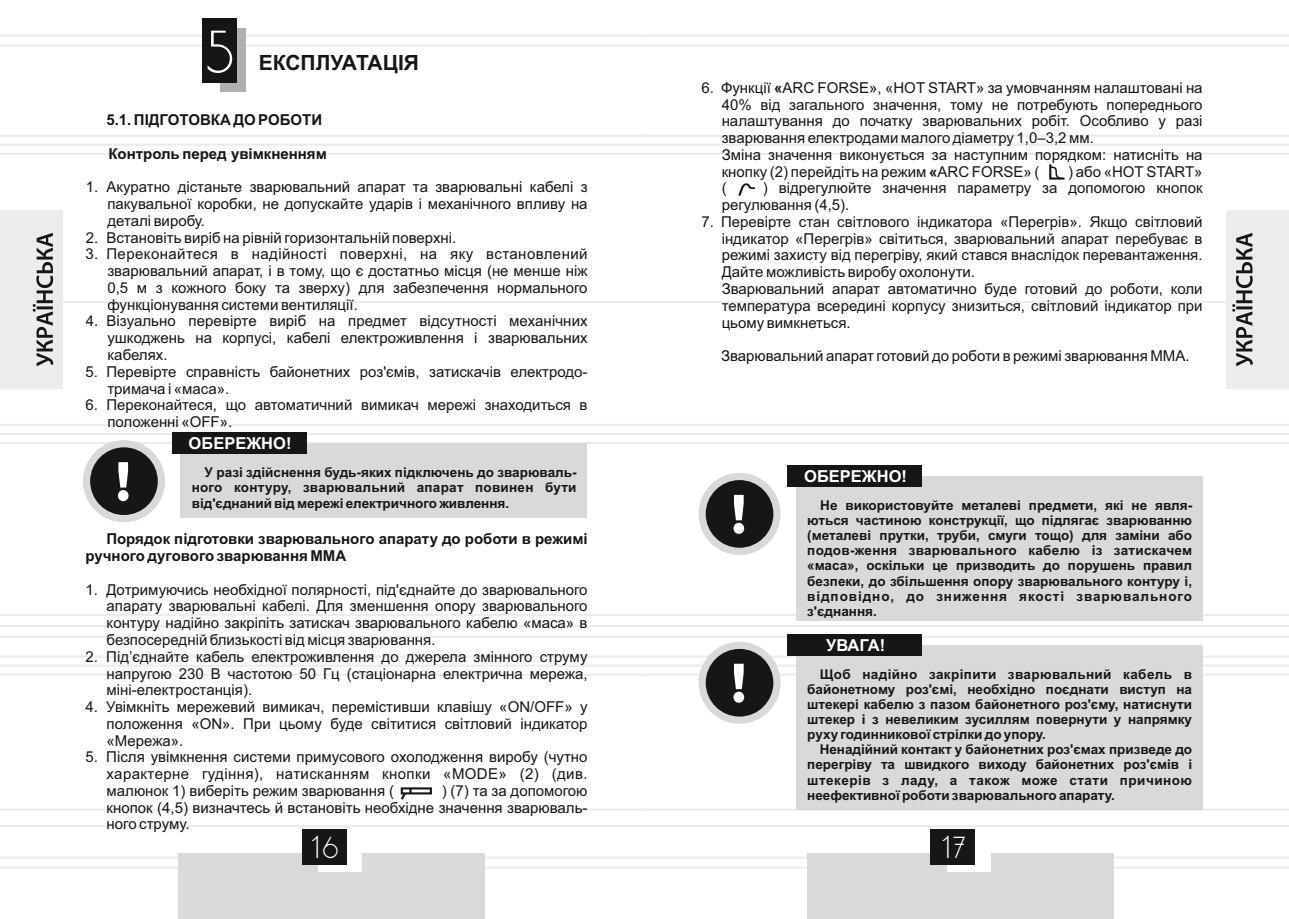
<style>
.page{position:relative;width:1289px;height:919px;background:#fff}
.page>*{position:absolute;margin:0;border:0;box-sizing:border-box;transform-origin:0 0}
.t1{font:52.2px "DS Standart Cyr";color:#fff}
.t2{font:26.25px "DS Standart Cyr";color:#fff}
.t3{font:700 21px "Arial";color:#151616}
.t4{font:700 16.5px "Arial";color:#fff}
.t5{font:15px/16.8px "Arial";color:#151616;text-align:justify}
.t6{font:700 15px/16.8px "Arial";color:#151616}
.t7{font:700 13.5px/15.1px "Arial";color:#151616;text-align:justify}
.s1{font-weight:700}
</style>
<div class="page">
<hr style="left:644px;top:135px;width:644px;height:2px;background:#ececec">
<hr style="left:644px;top:153px;width:644px;height:2px;background:#ececec">
<hr style="left:644px;top:424px;width:644px;height:2px;background:#ececec">
<hr style="left:644px;top:442px;width:644px;height:2px;background:#ececec">
<hr style="left:644px;top:614px;width:644px;height:2px;background:#ececec">
<hr style="left:644px;top:635px;width:644px;height:3px;background:#ececec">
<hr style="left:644px;top:655px;width:644px;height:2px;background:#ececec">
<hr style="left:644px;top:856px;width:644px;height:2px;background:#ececec">
<hr style="left:644px;top:866px;width:644px;height:2px;background:#ececec">
<hr style="left:644px;top:35px;width:644px;height:2px;background:#ececec">
<hr style="left:644px;top:45px;width:644px;height:2px;background:#ececec">
<hr style="left:644px;top:808px;width:644px;height:2px;background:#ececec">
<hr style="left:644px;top:825px;width:644px;height:2px;background:#ececec">
<hr style="left:644px;top:301px;width:644px;height:2px;background:#ececec">
<hr style="left:0;top:135px;width:644px;height:2px;background:#ececec">
<hr style="left:0;top:144px;width:1288px;height:2px;background:#ececec">
<hr style="left:0;top:153px;width:644px;height:2px;background:#ececec">
<hr style="left:0;top:424px;width:644px;height:2px;background:#ececec">
<svg style="left:0;top:432px;width:1288px;height:4px"></svg>
<hr style="left:0;top:442px;width:644px;height:2px;background:#ececec">
<hr style="left:0;top:614px;width:644px;height:2px;background:#ececec">
<hr style="left:0;top:625px;width:1288px;height:2px;background:#ececec">
<hr style="left:0;top:635px;width:644px;height:3px;background:#ececec">
<hr style="left:0;top:655px;width:644px;height:2px;background:#ececec">
<hr style="left:0;top:856px;width:644px;height:2px;background:#ececec">
<hr style="left:0;top:866px;width:644px;height:2px;background:#ececec">
<hr style="left:0;top:35px;width:644px;height:2px;background:#ececec">
<hr style="left:0;top:45px;width:644px;height:2px;background:#ececec">
<hr style="left:0;top:808px;width:644px;height:2px;background:#ececec">
<hr style="left:0;top:825px;width:644px;height:2px;background:#ececec">
<hr style="left:0;top:301px;width:644px;height:2px;background:#ececec">
<div style="left:178px;top:853px;width:307px;height:65px;background:#d9d9da"></div>
<div style="left:318px;top:832px;width:44px;height:39px;background:#fff"></div>
<div style="left:301px;top:829px;width:45px;height:36px;background:#151616"></div>
<div style="left:0;top:210px;width:62px;height:179px;background:#ececec"></div>
<svg style="left:33px;top:233px;width:20px;height:133px"></svg>
<div style="left:807px;top:853px;width:306px;height:65px;background:#d9d9da"></div>
<div style="left:946px;top:832px;width:44px;height:39px;background:#fff"></div>
<div style="left:930px;top:829px;width:45px;height:36px;background:#151616"></div>
<div style="left:1226px;top:210px;width:62px;height:179px;background:#ececec"></div>
<svg style="left:1232px;top:233px;width:20px;height:133px"></svg>
<div style="left:220px;top:29px;width:26px;height:63px;background:#afb0b0"></div>
<div style="left:202px;top:18px;width:35px;height:65px;background:#151616"></div>
<div style="left:83px;top:440px;width:82px;height:82px;border:14px solid #d9d9da;border-radius:50%"></div>
<div style="left:90px;top:447px;width:68px;height:68px;background:#151616;border-radius:50%"></div>
<svg style="left:118px;top:462px;width:11px;height:39px"></svg>
<div style="left:180px;top:444px;width:407px;height:74px;background:#d9d9da"></div>
<div style="left:172px;top:432px;width:134px;height:22px;background:#151616"></div>
<div style="left:401px;top:787px;width:31px;height:7px;border:2px solid #151616"></div>
<svg style="left:400px;top:788px;width:11px;height:12px"></svg>
<div style="left:698px;top:473px;width:82px;height:82px;border:14px solid #d9d9da;border-radius:50%"></div>
<div style="left:705px;top:480px;width:68px;height:67px;background:#151616;border-radius:50%"></div>
<svg style="left:733px;top:495px;width:11px;height:39px"></svg>
<div style="left:796px;top:476px;width:406px;height:144px;background:#d9d9da"></div>
<div style="left:787px;top:465px;width:135px;height:22px;background:#151616"></div>
<div style="left:698px;top:641px;width:82px;height:82px;border:14px solid #d9d9da;border-radius:50%"></div>
<div style="left:705px;top:649px;width:68px;height:67px;background:#151616;border-radius:50%"></div>
<svg style="left:0;top:663px;width:1288px;height:39px"></svg>
<div style="left:796px;top:645px;width:406px;height:165px;background:#d9d9da"></div>
<div style="left:787px;top:634px;width:135px;height:21px;background:#151616"></div>
<svg style="left:738px;top:183px;width:17px;height:13px"></svg>
<svg style="left:1049px;top:164px;width:16px;height:16px"></svg>
<h1 class="t1" style="left:206px;top:31px;width:28px">5</h1>
<h3 class="t3" style="left:259px;top:55px;width:162px">ЕКСПЛУАТАЦІЯ</h3>
<p class="t6" style="left:106px;top:113px;width:217px">5.1. ПІДГОТОВКА ДО РОБОТИ</p>
<p class="t6" style="left:108px;top:146px;width:220px">Контроль перед увімкненням</p>
<p class="t5" style="left:107px;top:180px;width:481px;text-indent:-22px">1. Акуратно дістаньте зварювальний апарат та зварювальні кабелі з пакувальної коробки, не допускайте ударів і механічного впливу на деталі виробу.</p>
<p class="t5" style="left:107px;top:247px;width:481px;text-indent:-22px">3. Переконайтеся в надійності поверхні, на яку встановлений зварювальний апарат, і в тому, що є достатньо місця (не менше ніж 0,5 м з кожного боку та зверху) для забезпечення нормального функціонування системи вентиляції.</p>
<p class="t5" style="left:86px;top:230px;width:372px">2. Встановіть виріб на рівній горизонтальній поверхні.</p>
<p class="t5" style="left:107px;top:314px;width:481px;text-indent:-22px">4. Візуально перевірте виріб на предмет відсутності механічних ушкоджень на корпусі, кабелі електроживлення і зварювальних кабелях.</p>
<p class="t5" style="left:107px;top:364px;width:481px;text-indent:-22px">5. Перевірте справність байонетних роз'ємів, затискачів електродо&shy;тримача і «маса».</p>
<p class="t5" style="left:107px;top:398px;width:481px;text-indent:-22px">6. Переконайтеся, що автоматичний вимикач мережі знаходиться в положенні «OFF».</p>
<p class="t4" style="left:189px;top:437px;width:104px">ОБЕРЕЖНО!</p>
<p class="t7" style="left:192px;top:466px;width:386px;text-indent:13px">У разі здійснення будь-яких підключень до зварюваль&shy;ного контуру, зварювальний апарат повинен бути від'єднаний від мережі електричного живлення.</p>
<p class="t6" style="left:86px;top:532px;width:503px;text-indent:21px">Порядок підготовки зварювального апарату до роботи в режимі ручного дугового зварювання ММА</p>
<p class="t5" style="left:107px;top:582px;width:482px;text-indent:-21px">1. Дотримуючись необхідної полярності, під'єднайте до зварювального апарату зварювальні кабелі. Для зменшення опору зварювального контуру надійно закріпіть затискач зварювального кабелю «маса» в безпосередній близькості від місця зварювання.</p>
<p class="t5" style="left:107px;top:649px;width:482px;text-indent:-21px">2. Під’єднайте кабель електроживлення до джерела змінного струму напругою 230 В частотою 50 Гц (стаціонарна електрична мережа, міні-електростанція).</p>
<p class="t5" style="left:107px;top:699px;width:482px;text-indent:-21px">4. Увімкніть мережевий вимикач, перемістивши клавішу «ON/OFF» у положення «ON». При цьому буде світитися світловий індикатор «Мережа».</p>
<p class="t5" style="left:107px;top:750px;width:482px;text-indent:-21px">5. Після увімкнення системи примусового охолодження виробу (чутно характерне гудіння), натисканням кнопки «MODE» (2) (див. малюнок 1) виберіть режим зварювання (</p>
<p class="t5" style="left:107px;top:783px;width:482px;text-indent:335px">) (7) та за допомогою кнопок (4,5) визначтесь й встановіть необхідне значення зварюваль&shy;ного струму.</p>
<p class="t5" style="left:721px;top:80px;width:482px;text-align:left;text-indent:-20px">6. Функції <span class="s1">«</span>ARC FORSE», «HOT START» за умовчанням налаштовані на 40% від загального значення, тому не потребують попереднього налаштування до початку зварювальних робіт. Особливо у разі зварювання електродами малого діаметру 1,0‒3,2 мм.<br>Зміна значення виконується за наступним порядком: натисніть на кнопку (2) перейдіть на режим <span class="s1">«</span>ARC FORSE» (</p>
<p class="t5" style="left:1068px;top:164px;width:136px">) або «HOT START»</p>
<p class="t5" style="left:721px;top:181px;width:482px;text-indent:41px">) відрегулюйте значення параметру за допомогою кнопок регулювання (4,5).</p>
<p class="t5" style="left:721px;top:214px;width:482px;text-align:left;text-indent:-20px">7. Перевірте стан світлового індикатора «Перегрів». Якщо світловий індикатор «Перегрів» світиться, зварювальний апарат перебуває в режимі захисту від перегріву, який стався внаслідок перевантаження.<br>Дайте можливість виробу охолонути.<br>Зварювальний апарат автоматично буде готовий до роботи, коли температура всередині корпусу знизиться, світловий індикатор при цьому вимкнеться.</p>
<p class="t5" style="left:721px;top:349px;width:470px">Зварювальний апарат готовий до роботи в режимі зварювання ММА.</p>
<p class="t5" style="left:721px;top:181px;width:6px">(</p>
<p class="t4" style="left:804px;top:470px;width:104px">ОБЕРЕЖНО!</p>
<p class="t7" style="left:807px;top:499px;width:386px;text-indent:13px">Не використовуйте металеві предмети, які не явля&shy;ються частиною конструкції, що підлягає зварюванню (металеві прутки, труби, смуги тощо) для заміни або подов-ження зварювального кабелю із затискачем «маса», оскільки це призводить до порушень правил безпеки, до збільшення опору зварювального контуру і, відповідно, до зниження якості зварювального з'єднання.</p>
<p class="t4" style="left:826px;top:638px;width:60px">УВАГА!</p>
<p class="t7" style="left:807px;top:667px;width:386px;text-indent:12px">Щоб надійно закріпити зварювальний кабель в байонетному роз'ємі, необхідно поєднати виступ на штекері кабелю з пазом байонетного роз'єму, натиснути штекер і з невеликим зусиллям повернути у напрямку руху годинникової стрілки до упору.</p>
<p class="t7" style="left:807px;top:743px;width:386px;text-indent:12px">Ненадійний контакт у байонетних роз'ємах призведе до перегріву та швидкого виходу байонетних роз'ємів і штекерів з ладу, а також може стати причиною неефективної роботи зварювального апарату.</p>
<h2 class="t2" style="left:311px;top:836px;width:28px">16</h2>
<h2 class="t2" style="left:941px;top:836px;width:25px">17</h2>
</div>
